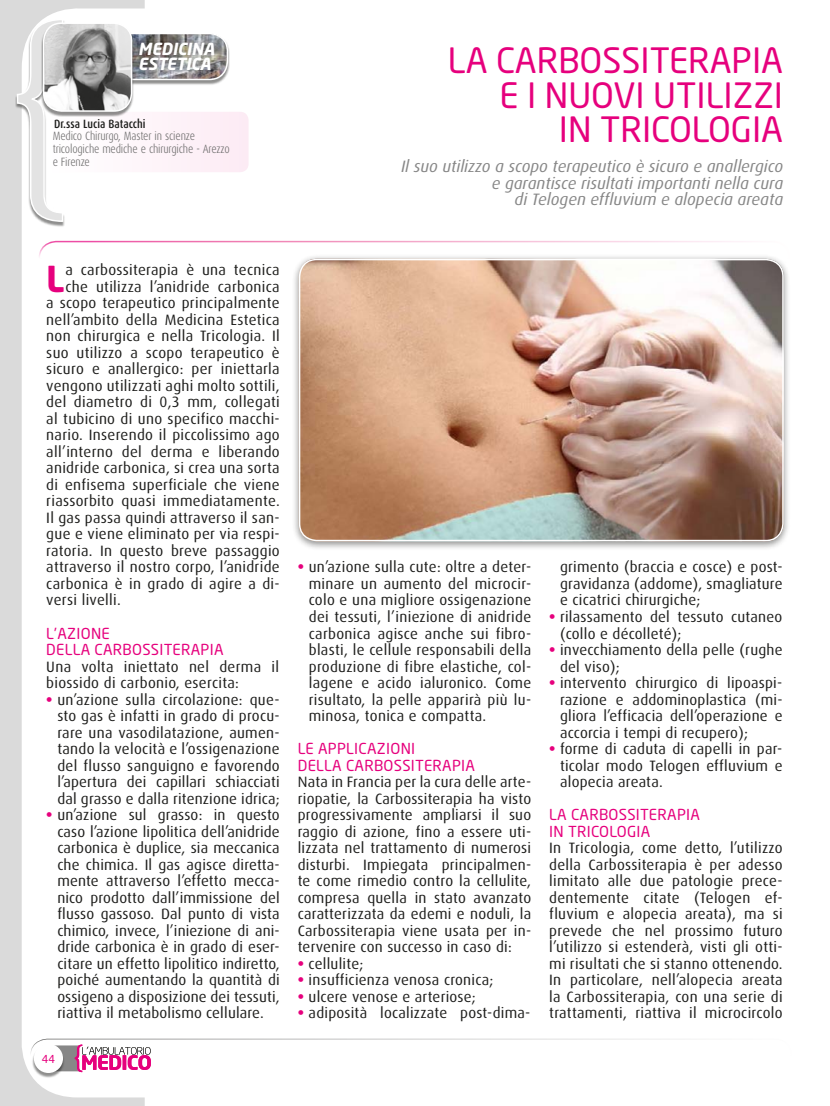
<style>
.page{position:relative;width:830px;height:1106px;background:#fff}
.page>*{position:absolute;margin:0;border:0;box-sizing:border-box;transform-origin:0 0}
.t1{font:700 35.4px "Neo Sans Std";color:#e6007d}
.t2{font:34.5px/34.5px "Neo Sans Std";color:#e6007d;text-align:right}
.t3{font:italic 16.5px/16.5px "Dax";color:#878787;text-align:right}
.t4{font:italic 700 16.5px/15px "Neo Sans Std";letter-spacing:-.005em;color:#fff}
.t5{font:15px/16.5px "Dax";letter-spacing:.02em;color:#1d1d1b;text-align:justify}
.t6{font:15px/16.5px "Neo Sans Std";letter-spacing:.02em;color:#e6007d}
.t7{font:300 12px/12.8px "Dax Condensed";letter-spacing:-.015em;color:#706f6f}
.t8{font:500 12px "Dax Condensed";color:#1d1d1b}
.t9{font:10.95px "Neo Sans Std";color:#e6007d}
.s1{font-family:"Neo Sans Std";color:#e6007d}
</style>
<div class="page">
<svg style="left:0;top:0;width:145px;height:1106px"></svg>
<div style="left:32px;top:1045px;width:33px;height:33px;background:#1d1d1b;opacity:.5"></div>
<svg style="left:29px;top:1038px;width:641px;height:34px"></svg>
<svg style="left:37px;top:239px;width:709px;height:23px"></svg>
<div style="left:15px;top:20px;width:50px;height:207px;background:#1d1d1b;opacity:.5"></div>
<svg style="left:16px;top:18px;width:232px;height:205px"></svg>
<div style="left:41px;top:24px;width:93px;height:93px;background:#1d1d1b;opacity:.5"></div>
<img style="left:44px;top:23px;width:87px;height:88px">
<div style="left:43px;top:22px;width:89px;height:90px;border:2px solid #fff;border-radius:18px"></div>
<div style="left:291px;top:254px;width:499px;height:297px;background:#1d1d1b;opacity:.5"></div>
<img style="left:299px;top:259px;width:484px;height:282px">
<div style="left:299px;top:259px;width:484px;height:282px;border:2px solid #fff;border-radius:17px"></div>
<p class="t4" style="left:138px;top:41px;width:78px">MEDICINA<br>ESTETICA</p>
<p class="t8" style="left:54px;top:117px;width:93px">Dr.ssa Lucia Batacchi</p>
<p class="t7" style="left:53px;top:130px;width:178px">Medico Chirurgo, Master in scienze tricologiche mediche e chirurgiche - Arezzo e Firenze</p>
<h2 class="t2" style="left:448px;top:43px;width:336px">LA CARBOSSITERAPIA<br>E I NUOVI UTILIZZI<br>IN TRICOLOGIA</h2>
<p class="t3" style="left:401px;top:158px;width:383px">Il suo utilizzo a scopo terapeutico è sicuro e anallergico e garantisce risultati importanti nella cura<br>di Telogen effluvium e alopecia areata</p>
<h1 class="t1" style="left:46px;top:256px;width:20px">L</h1>
<p class="t5" style="left:65px;top:262px;width:216px">a carbossiterapia è una tecnica</p>
<p class="t5" style="left:65px;top:278px;width:216px">che utilizza l’anidride carbonica</p>
<p class="t5" style="left:46px;top:295px;width:235px">a scopo terapeutico principalmente</p>
<p class="t5" style="left:46px;top:311px;width:235px">nell’ambito della Medicina Estetica</p>
<p class="t5" style="left:46px;top:328px;width:235px">non chirurgica e nella Tricologia. Il</p>
<p class="t5" style="left:46px;top:344px;width:235px">suo utilizzo a scopo terapeutico è</p>
<p class="t5" style="left:46px;top:361px;width:235px">sicuro e anallergico: per iniettarla</p>
<p class="t5" style="left:46px;top:377px;width:235px">vengono utilizzati aghi molto sottili,</p>
<p class="t5" style="left:46px;top:394px;width:235px">del diametro di 0,3 mm, collegati</p>
<p class="t5" style="left:46px;top:410px;width:235px">al tubicino di uno specifico macchi-</p>
<p class="t5" style="left:46px;top:427px;width:235px">nario. Inserendo il piccolissimo ago</p>
<p class="t5" style="left:46px;top:443px;width:235px">all’interno del derma e liberando</p>
<p class="t5" style="left:46px;top:460px;width:235px">anidride carbonica, si crea una sorta</p>
<p class="t5" style="left:46px;top:476px;width:235px">di enfisema superficiale che viene</p>
<p class="t5" style="left:46px;top:493px;width:235px">riassorbito quasi immediatamente.</p>
<p class="t5" style="left:46px;top:509px;width:235px">Il gas passa quindi attraverso il san-</p>
<p class="t5" style="left:46px;top:526px;width:235px">gue e viene eliminato per via respi-</p>
<p class="t5" style="left:46px;top:542px;width:235px">ratoria. In questo breve passaggio</p>
<p class="t5" style="left:46px;top:559px;width:235px">attraverso il nostro corpo, l’anidride</p>
<p class="t5" style="left:46px;top:575px;width:235px">carbonica è in grado di agire a di-</p>
<p class="t5" style="left:46px;top:592px;width:76px">versi livelli.</p>
<p class="t6" style="left:46px;top:624px;width:179px">L’AZIONE<br>DELLA CARBOSSITERAPIA</p>
<p class="t5" style="left:46px;top:658px;width:234px">Una volta iniettato nel derma il biossido di carbonio, esercita:</p>
<p class="t5" style="left:57px;top:691px;width:224px;text-indent:-11px"><span class="s1">•</span> un’azione sulla circolazione: que&shy;sto gas è infatti in grado di procu&shy;rare una vasodilatazione, aumen&shy;tando la velocità e l’ossigenazione del flusso sanguigno e favorendo l’apertura dei capillari schiacciati dal grasso e dalla ritenzione idrica;</p>
<p class="t5" style="left:57px;top:806px;width:224px;text-indent:-11px"><span class="s1">•</span> un’azione sul grasso: in questo caso l’azione lipolitica dell’anidride carbonica è duplice, sia meccanica che chimica. Il gas agisce diretta&shy;mente attraverso l’effetto mecca&shy;nico prodotto dall’immissione del flusso gassoso. Dal punto di vista chimico, invece, l’iniezione di ani&shy;dride carbonica è in grado di eser&shy;citare un effetto lipolitico indiretto, poiché aumentando la quantità di ossigeno a disposizione dei tessuti, riattiva il metabolismo cellulare.</p>
<p class="t9" style="left:42px;top:1051px;width:15px">44</p>
<p class="t5" style="left:308px;top:559px;width:224px;text-indent:-11px"><span class="s1">•</span> un’azione sulla cute: oltre a deter&shy;minare un aumento del microcir&shy;colo e una migliore ossigenazione dei tessuti, l’iniezione di anidride carbonica agisce anche sui fibro&shy;blasti, le cellule responsabili della produzione di fibre elastiche, col&shy;lagene e acido ialuronico. Come risultato, la pelle apparirà più lu&shy;minosa, tonica e compatta.</p>
<p class="t6" style="left:297px;top:740px;width:179px">LE APPLICAZIONI<br>DELLA CARBOSSITERAPIA</p>
<p class="t5" style="left:297px;top:773px;width:235px">Nata in Francia per la cura delle arte&shy;riopatie, la Carbossiterapia ha visto progressivamente ampliarsi il suo raggio di azione, fino a essere uti&shy;lizzata nel trattamento di numerosi disturbi. Impiegata principalmen&shy;te come rimedio contro la cellulite, compresa quella in stato avanzato caratterizzata da edemi e noduli, la Carbossiterapia viene usata per in&shy;tervenire con successo in caso di:</p>
<p class="t5" style="left:297px;top:955px;width:67px"><span class="s1">•</span> cellulite;</p>
<p class="t5" style="left:297px;top:971px;width:197px"><span class="s1">•</span> insufficienza venosa cronica;</p>
<p class="t5" style="left:297px;top:988px;width:179px"><span class="s1">•</span> ulcere venose e arteriose;</p>
<p class="t5" style="left:297px;top:1004px;width:234px"><span class="s1">•</span> adiposità localizzate post-dima-</p>
<p class="t5" style="left:560px;top:559px;width:224px">grimento (braccia e cosce) e post&shy;gravidanza (addome), smagliature e cicatrici chirurgiche;</p>
<p class="t5" style="left:560px;top:608px;width:224px;text-indent:-11px"><span class="s1">•</span> rilassamento del tessuto cutaneo (collo e décolleté);</p>
<p class="t5" style="left:560px;top:641px;width:224px;text-indent:-11px"><span class="s1">•</span> invecchiamento della pelle (rughe del viso);</p>
<p class="t5" style="left:560px;top:674px;width:224px;text-indent:-11px"><span class="s1">•</span> intervento chirurgico di lipoaspi&shy;razione e addominoplastica (mi&shy;gliora l’efficacia dell’operazione e accorcia i tempi di recupero);</p>
<p class="t5" style="left:560px;top:740px;width:224px;text-indent:-11px"><span class="s1">•</span> forme di caduta di capelli in par&shy;ticolar modo Telogen effluvium e alopecia areata.</p>
<p class="t6" style="left:549px;top:806px;width:152px">LA CARBOSSITERAPIA<br>IN TRICOLOGIA</p>
<p class="t5" style="left:549px;top:839px;width:235px">In Tricologia, come detto, l’utilizzo della Carbossiterapia è per adesso limitato alle due patologie prece&shy;dentemente citate (Telogen ef&shy;fluvium e alopecia areata), ma si prevede che nel prossimo futuro l’utilizzo si estenderà, visti gli otti&shy;mi risultati che si stanno ottenendo.<br>In particolare, nell’alopecia areata la Carbossiterapia, con una serie di trattamenti, riattiva il microcircolo</p>
</div>
